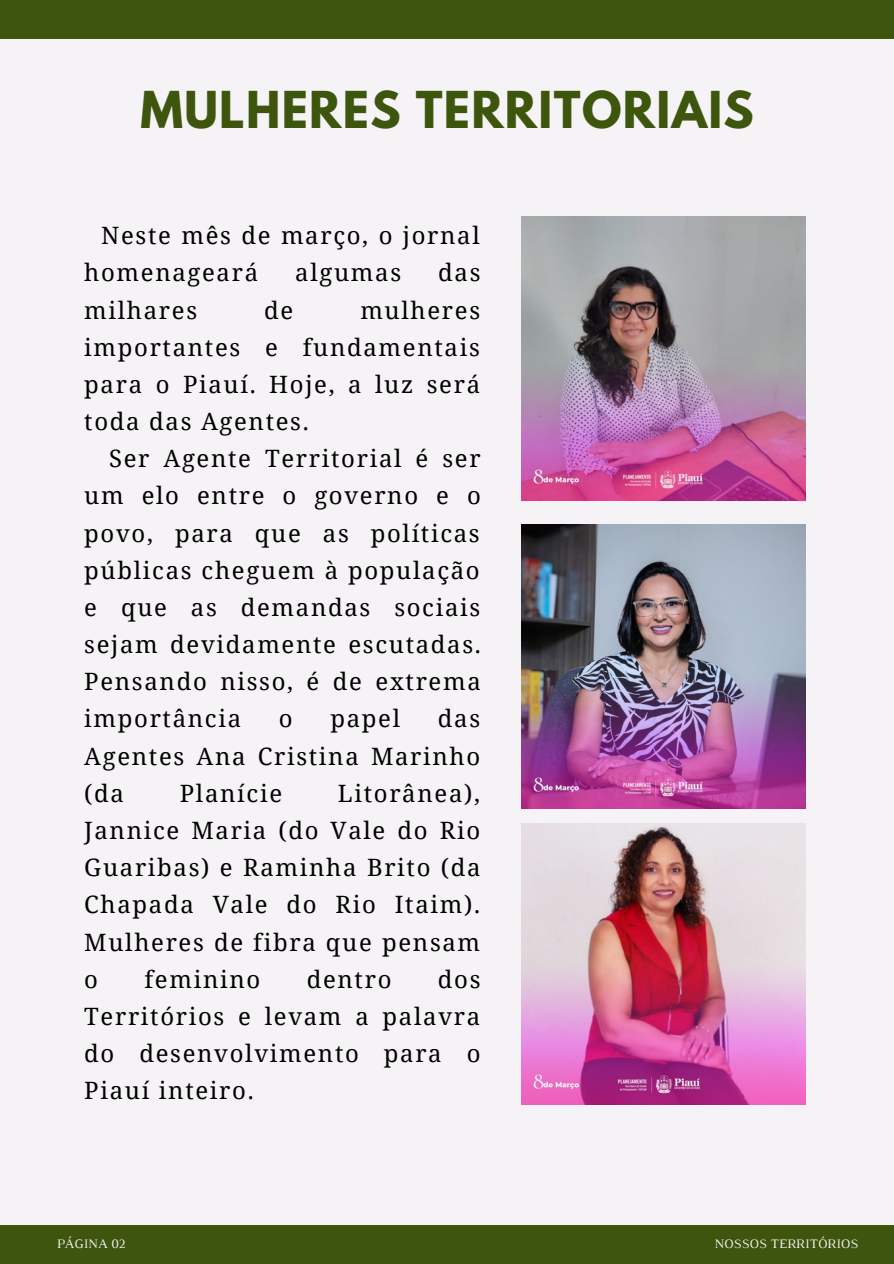
<style>
.page{position:relative;width:894px;height:1264px;background:#fff}
.page>*{position:absolute;margin:0;border:0;box-sizing:border-box;transform-origin:0 0}
.t1{font:700 45px "League Spartan";letter-spacing:.03em;color:#3d550c}
.t2{font:23.85px/37.2px "Noto Serif";letter-spacing:.07em;color:#000;text-align:justify}
.t3{font:13.2px "Luthier";color:#f5f3f5}
</style>
<div class="page">
<div style="left:0;top:0;width:893px;height:1263px;background:#f5f3f5"></div>
<div style="left:0;top:1224px;width:893px;height:39px;background:#3d550c"></div>
<div style="left:0;top:0;width:893px;height:39px;background:#3d550c"></div>
<img style="left:521px;top:216px;width:284px;height:284px">
<img style="left:521px;top:524px;width:284px;height:284px">
<img style="left:521px;top:823px;width:284px;height:281px">
<p class="t1" style="left:140px;top:87px;width:614px">MULHERES TERRITORIAIS</p>
<p class="t2" style="left:84px;top:216px;width:397px;text-indent:17px">Neste mês de março, o jornal homenageará</p>
<p class="t2" style="left:295px;top:253px;width:107px">algumas</p>
<p class="t2" style="left:438px;top:253px;width:44px">das</p>
<p class="t2" style="left:84px;top:291px;width:397px;text-indent:276px">mulheres importantes e fundamentais para o Piauí. Hoje, a luz será toda das Agentes.</p>
<p class="t2" style="left:84px;top:439px;width:398px;text-indent:25px">Ser Agente Territorial é ser um elo entre o governo e o povo, para que as políticas públicas cheguem à população e que as demandas sociais sejam devidamente escutadas.<br>Pensando nisso, é de extrema importância</p>
<p class="t2" style="left:84px;top:291px;width:114px">milhares</p>
<p class="t2" style="left:264px;top:291px;width:31px">de</p>
<p class="t2" style="left:84px;top:699px;width:397px;text-indent:353px">das Agentes Ana Cristina Marinho (da</p>
<p class="t2" style="left:279px;top:699px;width:15px">o</p>
<p class="t2" style="left:330px;top:699px;width:71px">papel</p>
<p class="t2" style="left:84px;top:774px;width:398px;text-indent:253px">Litorânea), Jannice Maria (do Vale do Rio Guaribas) e Raminha Brito (da Chapada Vale do Rio Itaim).<br>Mulheres de fibra que pensam o</p>
<p class="t2" style="left:180px;top:774px;width:104px">Planície</p>
<p class="t2" style="left:144px;top:959px;width:117px">feminino</p>
<p class="t2" style="left:306px;top:959px;width:86px">dentro</p>
<p class="t2" style="left:84px;top:959px;width:397px;text-indent:353px">dos Territórios e levam a palavra do desenvolvimento para o Piauí inteiro.</p>
<p class="t3" style="left:57px;top:1239px;width:70px">PÁGINA 02</p>
<p class="t3" style="left:714px;top:1238px;width:145px">NOSSOS TERRITÓRIOS</p>
</div>
